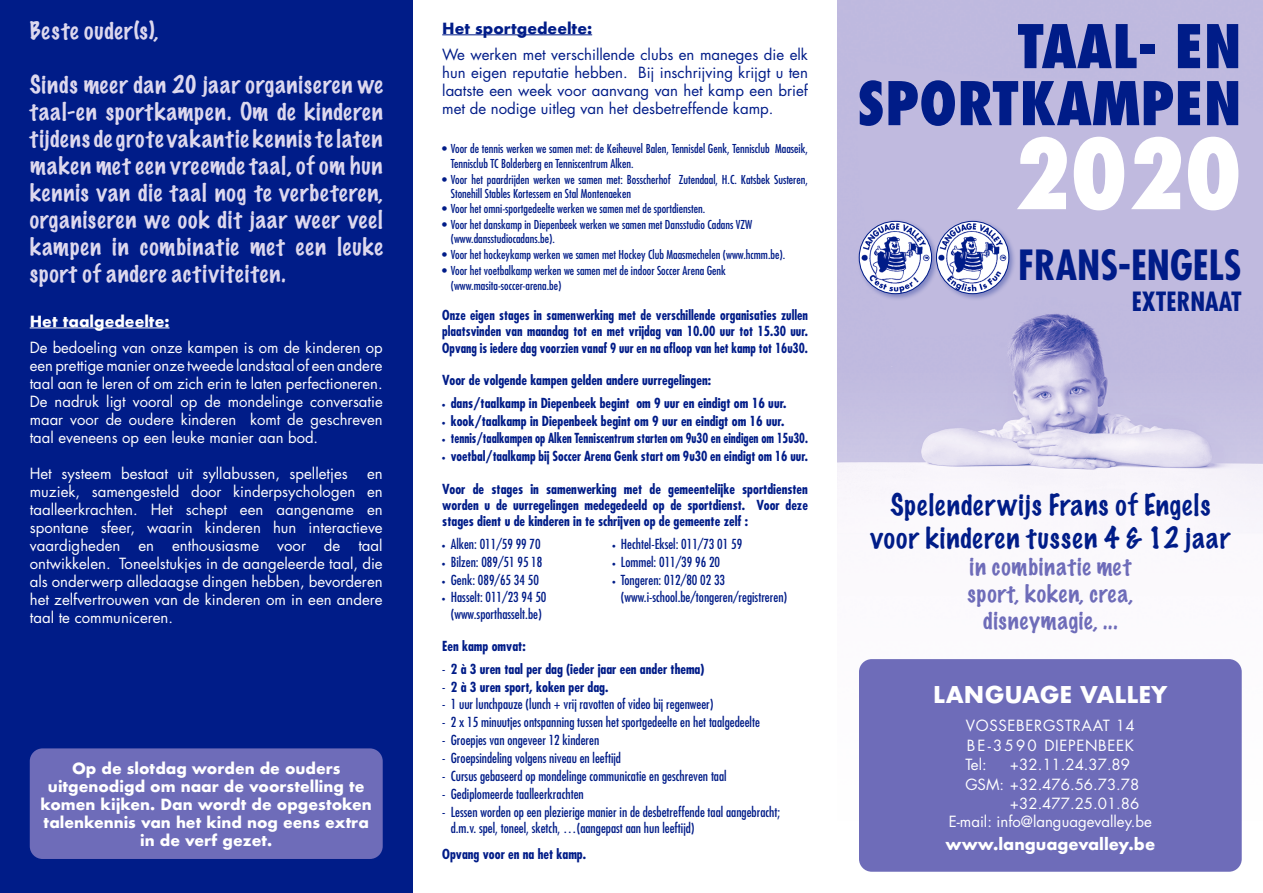
<style>
.page{position:relative;width:1263px;height:893px;background:#fff}
.page>*{position:absolute;margin:0;border:0;box-sizing:border-box;transform-origin:0 0}
.t1{font:800 condensed 94.5px "Futura LT";color:#fff}
.t2{font:800 condensed 58.5px/57px "Futura LT";color:#001c88;text-align:right}
.t3{font:700 condensed 40.5px "Futura LT";color:#001c88}
.t4{font:100 27px/32.4px "Marker Felt";letter-spacing:.04em;color:#001c88;text-align:center}
.t5{font:700 condensed 25.8px "Futura LT";color:#001c88}
.t6{font:100 22.5px/27px "Marker Felt";letter-spacing:.045em;color:#ddd8ee;text-align:justify}
.t7{font:100 22.5px/27px "Marker Felt";letter-spacing:.04em;color:#6e6cb9;text-align:center}
.t8{font:700 22.5px "Futura";color:#fff}
.t9{font:700 15.75px "Futura";color:#fff}
.t10{font:15px/18px "Futura";color:#fff;text-align:justify}
.t11{font:15px/18px "Futura";color:#001c88;text-align:justify}
.t12{font:700 15px/18px "Futura";color:#fff;text-align:center}
.t13{font:700 15px "Futura";color:#001c88}
.t14{font:condensed 13.5px/16.2px "Futura LT";color:#001c88}
.t15{font:700 condensed 13.5px/16.2px "Futura LT";color:#001c88;text-align:justify}
.t16{font:700 condensed 13.5px/16.2px "Futura LT";color:#001c88;text-align:justify;scale:.96 1}
.t17{font:700 condensed 13.5px "Futura LT";color:#001c88;scale:.88 1}
.t18{font:condensed 12px/14.4px "Futura LT";color:#001c88}
.s1{font-size:7.5px}
.s2{font-weight:400}
</style>
<div class="page">
<div style="left:0;top:0;width:412px;height:893px;background:#001c88"></div>
<img style="left:838px;top:0;width:425px;height:668px">
<div style="left:859px;top:659px;width:383px;height:213px;background:#6e6cb9;border-radius:13px"></div>
<hr style="left:442px;top:34px;width:150px;height:1px;background:#001c88">
<div style="left:30px;top:748px;width:353px;height:111px;background:#6e6cb9;border-radius:13px"></div>
<hr style="left:30px;top:328px;width:140px;height:1px;background:#fff">
<div style="left:857px;top:219px;width:82px;height:83px;background:#001c88;opacity:.35"></div>
<img style="left:859px;top:221px;width:72px;height:73px;border-radius:36px">
<div style="left:859px;top:221px;width:73px;height:73px;border:1px solid #001c88;border-radius:50%"></div>
<div style="left:935px;top:219px;width:82px;height:83px;background:#001c88;opacity:.35"></div>
<img style="left:936px;top:221px;width:73px;height:73px;border-radius:36px">
<div style="left:936px;top:221px;width:73px;height:73px;border:1px solid #001c88;border-radius:50%"></div>
<h3 class="t6" style="left:30px;top:17px;width:130px">Beste ouder(s),</h3>
<p class="t6" style="left:30px;top:71px;width:354px">Sinds meer dan 20 jaar organiseren we taal-en sportkampen. Om de kinderen tijdens de grote vakantie kennis te laten maken met een vreemde taal, of om hun kennis van die taal nog te verbeteren, organiseren we ook dit jaar weer veel kampen in combinatie met een leuke sport of andere activiteiten.</p>
<p class="t12" style="left:30px;top:312px;width:141px">Het taalgedeelte:</p>
<p class="t10" style="left:30px;top:339px;width:354px">De bedoeling van onze kampen is om de kinderen op een prettige manier onze tweede landstaal of een andere taal aan te leren of om zich erin te laten perfectioneren.<br>De nadruk ligt vooral op de mondelinge conversatie maar voor de oudere kinderen komt de geschreven taal eveneens op een leuke manier aan bod.</p>
<p class="t10" style="left:30px;top:465px;width:320px">Het systeem bestaat uit syllabussen, spelletjes</p>
<p class="t10" style="left:30px;top:465px;width:354px;text-indent:337px">en muziek, samengesteld door kinderpsychologen en taalleerkrachten. Het schept een aangename en spontane sfeer, waarin kinderen hun interactieve vaardigheden en enthousiasme voor de taal ontwikkelen. Toneelstukjes in de aangeleerde taal, die als onderwerp alledaagse dingen hebben, bevorderen het zelfvertrouwen van de kinderen om in een andere taal te communiceren.</p>
<p class="t12" style="left:41px;top:759px;width:333px">Op de slotdag worden de ouders uitgenodigd om naar de voorstelling te komen kijken. Dan wordt de opgestoken talenkennis van het kind nog eens extra in de verf gezet.</p>
<p class="t13" style="left:442px;top:17px;width:151px">Het sportgedeelte:</p>
<p class="t11" style="left:442px;top:45px;width:367px">We werken met verschillende clubs en maneges die elk hun eigen reputatie hebben. Bij inschrijving krijgt u ten laatste een week voor aanvang van het kamp een brief met de nodige uitleg van het desbetreffende kamp.</p>
<p class="t18" style="left:451px;top:142px;width:359px;text-indent:-9px">• Voor de tennis werken we samen met: de Keiheuvel Balen, Tennisdel Genk, Tennisclub Maaseik,<br>Tennisclub TC Bolderberg en Tenniscentrum Alken.</p>
<p class="t18" style="left:451px;top:172px;width:359px;text-indent:-9px">• Voor het paardrijden werken we samen met: Bosscherhof Zutendaal, H.C. Katsbek Susteren,<br>Stonehill Stables Kortessem en Stal Montenaeken</p>
<p class="t18" style="left:442px;top:201px;width:264px">• Voor het omni-sportgedeelte werken we samen met de sportdiensten.</p>
<p class="t18" style="left:451px;top:217px;width:303px;text-indent:-9px">• Voor het danskamp in Diepenbeek werken we samen met Dansstudio Cadans VZW (www.dansstudiocadans.be).</p>
<p class="t18" style="left:442px;top:247px;width:344px">• Voor het hockeykamp werken we samen met Hockey Club Maasmechelen (www.hcmm.be).</p>
<p class="t18" style="left:451px;top:264px;width:277px;text-indent:-9px">• Voor het voetbalkamp werken we samen met de indoor Soccer Arena Genk (www.masita-soccer-arena.be)</p>
<p class="t16" style="left:442px;top:307px;width:382px">Onze eigen stages in samenwerking met de verschillende organisaties zullen plaatsvinden van maandag tot en met vrijdag van 10.00 uur tot 15.30 uur.<br>Opvang is iedere dag voorzien vanaf 9 uur en na afloop van het kamp tot 16u30.</p>
<p class="t15" style="left:442px;top:372px;width:270px">Voor de volgende kampen gelden andere uurregelingen:</p>
<p class="t15" style="left:442px;top:395px;width:346px"><span class="s1">•</span> dans/taalkamp in Diepenbeek begint om 9 uur en eindigt om 16 uur.</p>
<p class="t15" style="left:442px;top:412px;width:344px"><span class="s1">•</span> kook/taalkamp in Diepenbeek begint om 9 uur en eindigt om 16 uur.</p>
<p class="t17" style="left:442px;top:430px;width:417px"><span class="s1">•</span> tennis/taalkampen op Alken Tenniscentrum starten om 9u30 en eindigen om 15u30.</p>
<p class="t16" style="left:442px;top:448px;width:382px"><span class="s1">•</span> voetbal/taalkamp bij Soccer Arena Genk start om 9u30 en eindigt om 16 uur.</p>
<p class="t15" style="left:442px;top:481px;width:367px">Voor de stages in samenwerking met de gemeentelijke sportdiensten worden u de uurregelingen medegedeeld op de sportdienst. Voor deze stages dient u de kinderen in te schrijven op de gemeente zelf :</p>
<p class="t14" style="left:442px;top:535px;width:100px"><span class="s1">•</span> Alken: 011/59 99 70</p>
<p class="t14" style="left:612px;top:535px;width:131px"><span class="s1">•</span> Hechtel-Eksel: 011/73 01 59</p>
<p class="t14" style="left:442px;top:553px;width:102px"><span class="s1">•</span> Bilzen: 089/51 95 18</p>
<p class="t14" style="left:612px;top:553px;width:109px"><span class="s1">•</span> Lommel: 011/39 96 20</p>
<p class="t14" style="left:442px;top:571px;width:98px"><span class="s1">•</span> Genk: 089/65 34 50</p>
<p class="t14" style="left:612px;top:571px;width:114px"><span class="s1">•</span> Tongeren: 012/80 02 33</p>
<p class="t14" style="left:442px;top:589px;width:106px"><span class="s1">•</span> Hasselt: 011/23 94 50</p>
<p class="t14" style="left:621px;top:589px;width:168px">(www.i-school.be/tongeren/registreren)</p>
<p class="t14" style="left:451px;top:605px;width:93px">(www.sporthasselt.be)</p>
<p class="t15" style="left:442px;top:638px;width:85px">Een kamp omvat:</p>
<p class="t15" style="left:442px;top:661px;width:264px"><span class="s2">-</span> 2 à 3 uren taal per dag (ieder jaar een ander thema)</p>
<p class="t15" style="left:442px;top:678px;width:168px"><span class="s2">-</span> 2 à 3 uren sport, koken per dag.</p>
<p class="t14" style="left:442px;top:696px;width:273px">- 1 uur lunchpauze (lunch + vrij ravotten of video bij regenweer)</p>
<p class="t14" style="left:442px;top:714px;width:319px">- 2 x 15 minuutjes ontspanning tussen het sportgedeelte en het taalgedeelte</p>
<p class="t14" style="left:442px;top:732px;width:159px">- Groepjes van ongeveer 12 kinderen</p>
<p class="t14" style="left:442px;top:750px;width:180px">- Groepsindeling volgens niveau en leeftijd</p>
<p class="t14" style="left:442px;top:768px;width:286px">- Cursus gebaseerd op mondelinge communicatie en geschreven taal</p>
<p class="t14" style="left:442px;top:786px;width:143px">- Gediplomeerde taalleerkrachten</p>
<p class="t14" style="left:451px;top:804px;width:331px;text-indent:-9px">- Lessen worden op een plezierige manier in de desbetreffende taal aangebracht; d.m.v. spel, toneel, sketch, …(aangepast aan hun leeftijd)</p>
<p class="t15" style="left:442px;top:846px;width:145px">Opvang voor en na het kamp.</p>
<h2 class="t2" style="left:857px;top:18px;width:386px">TAAL- EN<br>SPORTKAMPEN</h2>
<h1 class="t1" style="left:1013px;top:115px;width:230px">2020</h1>
<h3 class="t3" style="left:1018px;top:240px;width:225px">FRANS-ENGELS</h3>
<h3 class="t5" style="left:1132px;top:286px;width:111px">EXTERNAAT</h3>
<h3 class="t4" style="left:871px;top:489px;width:361px">Spelenderwijs Frans of Engels voor kinderen tussen 4 &amp; 12 jaar</h3>
<h3 class="t7" style="left:967px;top:552px;width:167px">in combinatie met sport, koken, crea, disneymagie, ...</h3>
<h3 class="t8" style="left:933px;top:679px;width:236px">LANGUAGE VALLEY</h3>
<p class="t10" style="left:965px;top:716px;width:171px;line-height:19.5px">VOSSEBERGSTRAAT 14<br>BE-3590 DIEPENBEEK Tel:</p>
<p class="t10" style="left:1010px;top:756px;width:122px">+32.11.24.37.89</p>
<p class="t10" style="left:965px;top:775px;width:176px">GSM: +32.476.56.73.78</p>
<p class="t10" style="left:1010px;top:795px;width:131px">+32.477.25.01.86</p>
<p class="t10" style="left:949px;top:813px;width:205px">E-mail: info@languagevalley.be</p>
<p class="t9" style="left:945px;top:833px;width:211px">www.languagevalley.be</p>
</div>
